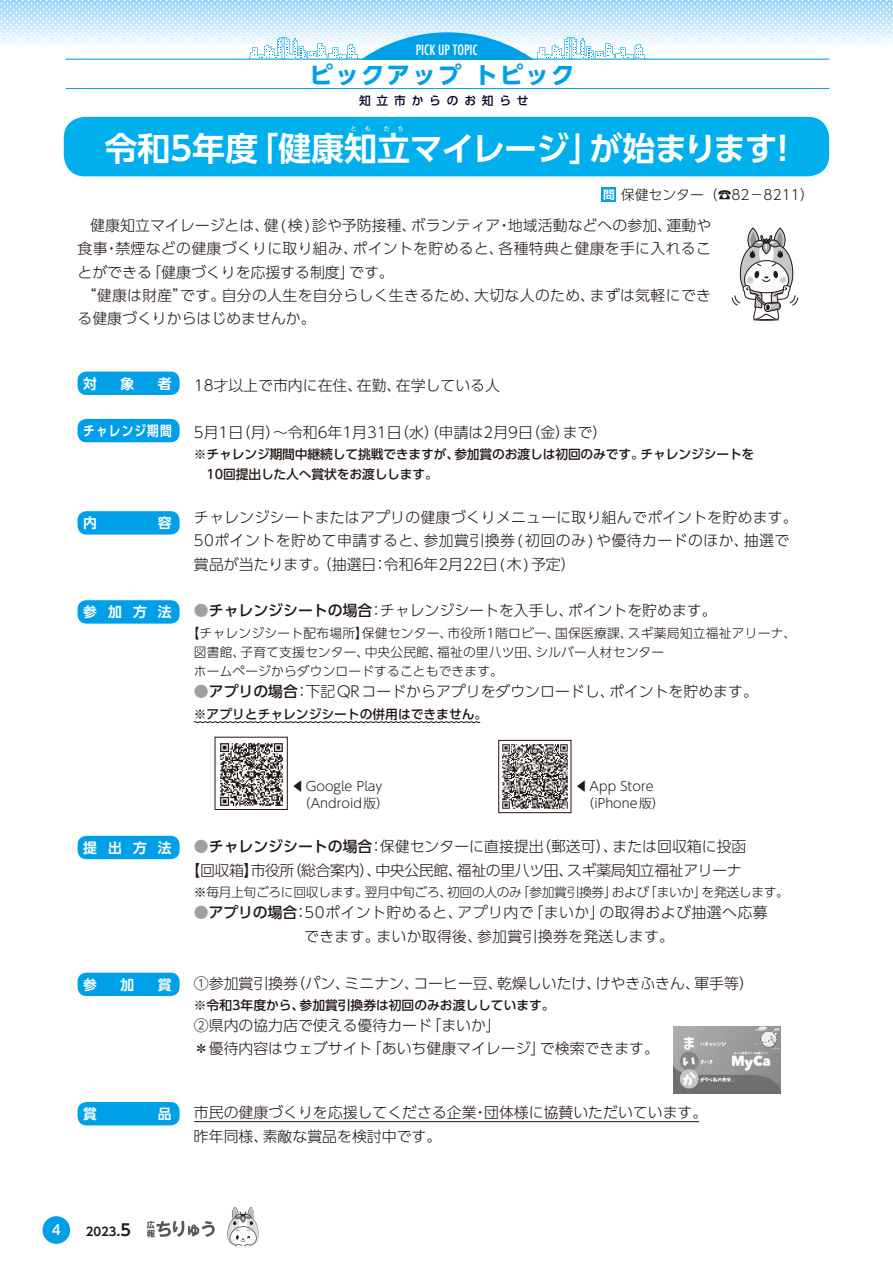
<style>
.page{position:relative;width:893px;height:1263px;background:#fff}
.page>*{position:absolute;margin:0;border:0;box-sizing:border-box;transform-origin:0 0}
.t1{font:700 33px "UD Shin Go Pro De";letter-spacing:-.01em;color:#fff}
.t2{font:700 23.4px "UD Shin Go Pro";letter-spacing:.1em;color:#00a0e9}
.t3{font:300 14.85px/23.4px "UD Shin Go Pro";color:#221815}
.t4{font:300 14.85px/23.4px "UD Shin Go Pro";letter-spacing:.02em;color:#221815}
.t5{font:300 14.85px/23.4px "UD Shin Go Pro";letter-spacing:-.025em;color:#221815;text-align:center}
.t6{font:300 14.85px/23.4px "UD Shin Go Pro";letter-spacing:.03em;color:#221815}
.t7{font:700 13.8px "UD Shin Go Pro De";letter-spacing:.445em;color:#fff}
.t8{font:300 13.8px "UD Shin Go Pro";color:#221815}
.t9{font:500 condensed 13.8px "Futura";color:#fff}
.t10{font:700 13.8px "UD Shin Go Pro De";letter-spacing:.09em;color:#fff;scale:.85 1}
.t11{font:500 13.8px "UD Shin Go Pro";color:#fff}
.t12{font:300 12.75px/19.2px "UD Shin Go Pro";letter-spacing:.01em;color:#221815}
.t13{font:500 12.75px/19.2px "UD Shin Go Pro";letter-spacing:-.01em;color:#221815}
.t14{font:300 12.75px "UD Shin Go Pro";letter-spacing:-.025em;color:#221815}
.t15{font:500 11.7px "UD Shin Go Pro";letter-spacing:.5em;color:#002}
.t16{font:700 11.7px "UD Shin Go Pro De";color:#221815}
.t17{font:6.45px "UD Shin Go Pro";color:#fff}
.s1{font-family:"UD Shin Go Pro De";font-weight:700;font-size:11.7px;color:#fff}
.s2{color:#9fa0a0}
.s3{font-weight:500}
.s4{font-size:13.8px}
.s5{font-size:15.9px}
</style>
<div class="page">
<div style="left:43px;top:1216px;width:27px;height:28px;background:#00a0e9;border-radius:50%"></div>
<svg style="left:147px;top:1221px;width:68px;height:16px"></svg>
<svg style="left:238px;top:1207px;width:13px;height:7px"></svg>
<svg style="left:0;top:0;width:893px;height:59px"></svg>
<hr style="left:66px;top:59px;width:763px;height:1px;background:#00a0e9">
<hr style="left:66px;top:88px;width:763px;height:1px;background:#00a0e9">
<svg style="left:248px;top:32px;width:399px;height:27px"></svg>
<div style="left:64px;top:117px;width:765px;height:59px;background:#00afec;border-radius:21px"></div>
<svg style="left:193px;top:721px;width:288px;height:2px"></svg>
<hr style="left:194px;top:1121px;width:505px;height:1px;background:#221815">
<div style="left:601px;top:187px;width:15px;height:15px;background:#00a0e9"></div>
<div style="left:78px;top:372px;width:102px;height:23px;background:#00a0e9;border-radius:9px"></div>
<div style="left:78px;top:511px;width:102px;height:23px;background:#00a0e9;border-radius:9px"></div>
<div style="left:78px;top:600px;width:102px;height:24px;background:#00a0e9;border-radius:9px"></div>
<div style="left:78px;top:836px;width:102px;height:23px;background:#00a0e9;border-radius:9px"></div>
<div style="left:78px;top:973px;width:102px;height:23px;background:#00a0e9;border-radius:9px"></div>
<div style="left:78px;top:419px;width:102px;height:23px;background:#00a0e9;border-radius:9px"></div>
<div style="left:78px;top:1102px;width:102px;height:23px;background:#00a0e9;border-radius:9px"></div>
<svg style="left:732px;top:228px;width:66px;height:93px"></svg>
<img style="left:220px;top:743px;width:63px;height:63px">
<div style="left:215px;top:737px;width:73px;height:73px;border:1px solid #221815"></div>
<img style="left:502px;top:744px;width:66px;height:65px">
<div style="left:498px;top:740px;width:73px;height:73px;border:1px solid #221815"></div>
<img style="left:673px;top:1027px;width:108px;height:66px">
<p class="t9" style="left:416px;top:41px;width:64px">PICK UP TOPIC</p>
<h2 class="t2" style="left:310px;top:56px;width:267px">ピックアップ トピック</h2>
<p class="t15" style="left:359px;top:91px;width:171px">知立市からのお知らせ</p>
<p class="t17" style="left:351px;top:124px;width:22px">と も</p>
<p class="t17" style="left:384px;top:124px;width:22px">だ ち</p>
<h1 class="t1" style="left:104px;top:122px;width:696px">令和5年度「健康知立マイレージ」が始まります！</h1>
<p class="t8" style="left:603px;top:183px;width:212px"><span class="s1">問</span>保健センター（☎82－8211）</p>
<p class="t4" style="left:78px;top:213px;width:635px;text-indent:13px">健康知立マイレージとは、健(検)診や予防接種、ボランティア・地域活動などへの参加、運動や食事・禁煙などの健康づくりに取り組み、ポイントを貯めると、各種特典と健康を手に入れることができる「健康づくりを応援する制度」です。<br>“健康は財産”です。自分の人生を自分らしく生きるため、大切な人のため、まずは気軽にできる健康づくりからはじめませんか。</p>
<p class="t7" style="left:83px;top:372px;width:15px">対</p>
<p class="t7" style="left:121px;top:372px;width:15px">象</p>
<p class="t7" style="left:158px;top:372px;width:15px">者</p>
<p class="t10" style="left:83px;top:419px;width:106px">チャレンジ期間</p>
<p class="t7" style="left:83px;top:512px;width:15px">内</p>
<p class="t7" style="left:158px;top:512px;width:15px">容</p>
<p class="t7" style="left:83px;top:601px;width:90px">参加方法</p>
<p class="t3" style="left:194px;top:373px;width:308px">18才以上で市内に在住、在勤、在学している人</p>
<p class="t3" style="left:194px;top:420px;width:415px">5月1日（月）～令和6年1月31日（水）（申請は2月9日（金）まで）</p>
<p class="t13" style="left:194px;top:444px;width:562px">※チャレンジ期間中継続して挑戦できますが、参加賞のお渡しは初回のみです。チャレンジシートを　10回提出した人へ賞状をお渡しします。</p>
<p class="t3" style="left:194px;top:505px;width:605px">チャレンジシートまたはアプリの健康づくりメニューに取り組んでポイントを貯めます。<br>50ポイントを貯めて申請すると、参加賞引換券(初回のみ)や優待カードのほか、抽選で賞品が当たります。（抽選日：令和6年2月22日(木)予定）</p>
<p class="t3" style="left:194px;top:598px;width:524px"><span class="s2">●</span><span class="s3">チャレンジシートの場合</span>：チャレンジシートを入手し、ポイントを貯めます。</p>
<p class="t12" style="left:194px;top:623px;width:604px;text-indent:-7px">【チャレンジシート配布場所】保健センター、市役所1階ロビー、国保医療課、スギ薬局知立福祉アリーナ、図書館、子育て支援センター、中央公民館、福祉の里八ツ田、シルバー人材センター<br>ホームページからダウンロードすることもできます。</p>
<p class="t3" style="left:194px;top:679px;width:565px"><span class="s2">●</span><span class="s3">アプリの場合</span>：下記QRコードからアプリをダウンロードし、ポイントを貯めます。</p>
<p class="t13" style="left:194px;top:704px;width:295px">※アプリとチャレンジシートの併用はできません。</p>
<p class="t7" style="left:83px;top:836px;width:90px">提出方法</p>
<p class="t7" style="left:83px;top:973px;width:15px">参</p>
<p class="t7" style="left:121px;top:973px;width:15px">加</p>
<p class="t7" style="left:158px;top:973px;width:15px">賞</p>
<p class="t7" style="left:83px;top:1102px;width:15px">賞</p>
<p class="t7" style="left:158px;top:1102px;width:15px">品</p>
<p class="t12" style="left:292px;top:777px;width:99px;line-height:17px">◀︎Google Play　（Android版）</p>
<p class="t12" style="left:582px;top:777px;width:85px;line-height:17px;text-indent:-6px">◀︎App Store（︎iPhone版）</p>
<p class="t5" style="left:186px;top:834px;width:562px"><span class="s2">●</span><span class="s3">チャレンジシートの場合</span>：保健センターに直接提出（郵送可）、または回収箱に投函【回収箱】市役所（総合案内）、中央公民館、福祉の里八ツ田、スギ薬局知立福祉アリーナ</p>
<p class="t14" style="left:194px;top:882px;width:597px">※毎月上旬ごろに回収します。翌月中旬ごろ、初回の人のみ「参加賞引換券」および「まいか」を発送します。</p>
<p class="t6" style="left:304px;top:900px;width:465px;text-indent:-110px"><span class="s2">●</span><span class="s3">アプリの場合</span>：50ポイント貯めると、アプリ内で「まいか」の取得および抽選へ応募できます。まいか取得後、参加賞引換券を発送します。</p>
<p class="t3" style="left:194px;top:971px;width:561px">①参加賞引換券（パン、ミニナン、コーヒー豆、乾燥しいたけ、けやきふきん、軍手等）</p>
<p class="t13" style="left:194px;top:995px;width:362px">※令和3年度から、参加賞引換券は初回のみお渡ししています。</p>
<p class="t3" style="left:194px;top:1013px;width:467px">②県内の協力店で使える優待カード「まいか」　<br>＊優待内容はウェブサイト「あいち健康マイレージ」で検索できます。</p>
<p class="t3" style="left:194px;top:1100px;width:515px">市民の健康づくりを応援してくださる企業・団体様に協賛いただいています。昨年同様、素敵な賞品を検討中です。</p>
<p class="t11" style="left:52px;top:1218px;width:11px">4</p>
<p class="t16" style="left:86px;top:1222px;width:47px">2023<span class="s4">.</span><span class="s5">5</span></p>
</div>
